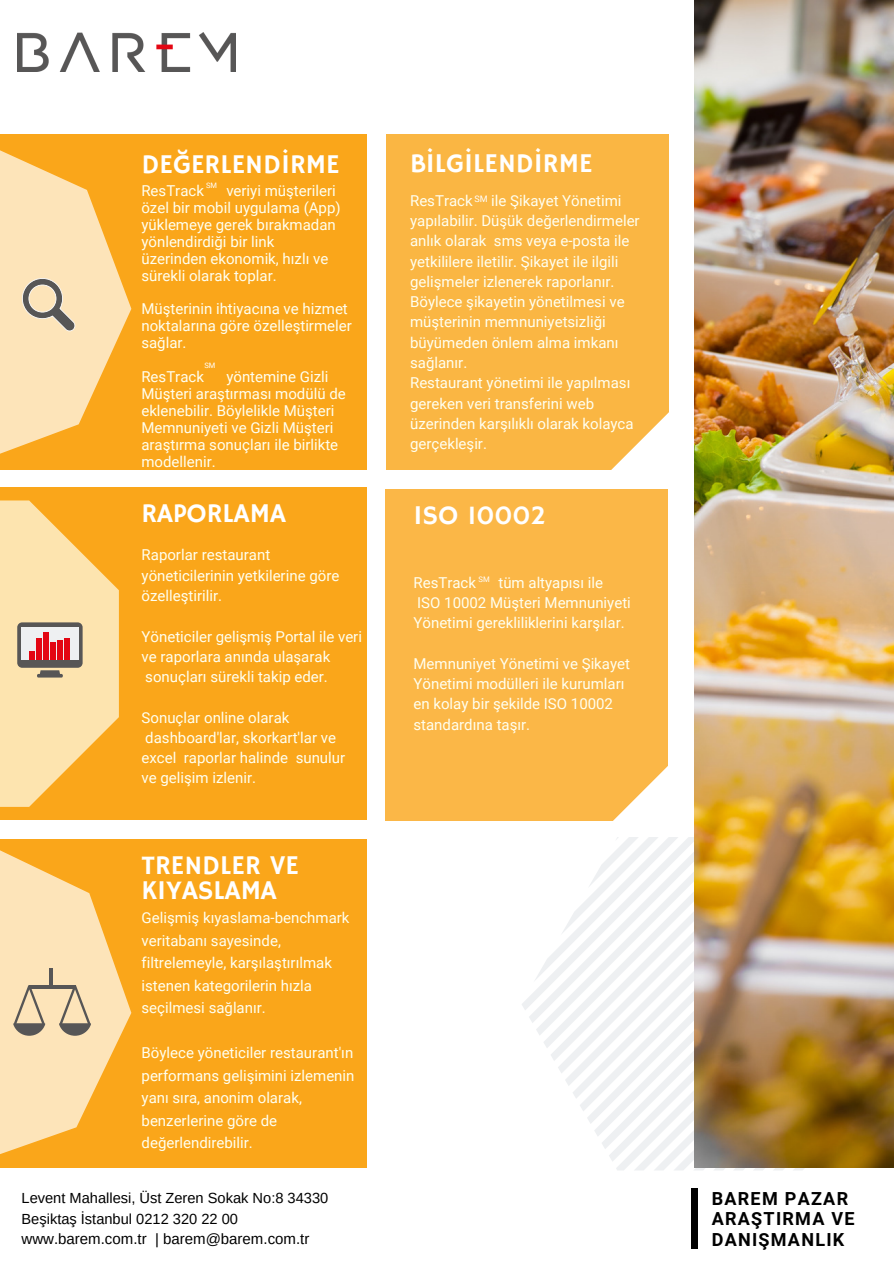
<style>
.page{position:relative;width:894px;height:1264px;background:#fff}
.page>*{position:absolute;margin:0;border:0;box-sizing:border-box;transform-origin:0 0}
.t1{font:700 72px "Roboto";color:#000}
.t2{font:27px/24.8px "Hammersmith One";color:#fff}
.t3{font:700 18px/20.5px "Roboto";letter-spacing:.07em;color:#000}
.t4{font:15px/20.2px "Roboto";color:#fffff0}
.t5{font:15px "Arimo";color:#000}
.t6{font:14.7px/20.2px "Arimo";color:#000}
.t7{font:9px "Roboto";color:#fff}
.t8{font:7.65px "Roboto";color:#fff}
.t9{font:7.5px "Roboto";color:#fff}
</style>
<div class="page">
<svg style="left:522px;top:837px;width:371px;height:333px"></svg>
<img style="left:694px;top:0;width:199px;height:1167px">
<div style="left:0;top:487px;width:366px;height:333px;background:#faa61a"></div>
<svg style="left:0;top:506px;width:119px;height:293px"></svg>
<div style="left:21px;top:626px;width:58px;height:33px;background:#eef0f2"></div>
<div style="left:36px;top:638px;width:5px;height:21px;background:#e30613"></div>
<div style="left:64px;top:638px;width:5px;height:21px;background:#e30613"></div>
<div style="left:50px;top:642px;width:5px;height:17px;background:#e30613"></div>
<div style="left:57px;top:640px;width:5px;height:19px;background:#e30613"></div>
<div style="left:29px;top:651px;width:5px;height:8px;background:#e30613"></div>
<div style="left:43px;top:632px;width:5px;height:27px;background:#e30613"></div>
<div style="left:0;top:838px;width:367px;height:329px;background:#faa61a"></div>
<svg style="left:0;top:799px;width:170px;height:369px"></svg>
<hr style="left:29px;top:985px;width:46px;height:3px;background:#575656">
<hr style="left:50px;top:968px;width:3px;height:19px;background:#575656">
<svg style="left:13px;top:985px;width:32px;height:50px;background:#c5b497"></svg>
<svg style="left:59px;top:985px;width:32px;height:50px;background:#c4b397"></svg>
<div style="left:1px;top:134px;width:366px;height:335px;background:#faa61a"></div>
<svg style="left:0;top:134px;width:168px;height:372px"></svg>
<svg style="left:20px;top:276px;width:55px;height:55px;background:#cfbfa2"></svg>
<img style="left:17px;top:32px;width:219px;height:40px">
<div style="left:385px;top:134px;width:283px;height:335px;background:#fab643"></div>
<div style="left:384px;top:489px;width:283px;height:331px;background:#fbb747"></div>
<svg style="left:611px;top:411px;width:58px;height:59px"></svg>
<svg style="left:611px;top:764px;width:57px;height:57px"></svg>
<h2 class="t2" style="left:141px;top:153px;width:199px">DEĞERLENDİRME</h2>
<p class="t9" style="left:206px;top:181px;width:12px">SM</p>
<p class="t4" style="left:141px;top:182px;width:201px;line-height:17px;text-indent:85px">veriyi müşterileri özel bir mobil uygulama (App) yüklemeye gerek bırakmadan yönlendirdiği bir link üzerinden ekonomik, hızlı ve sürekli olarak toplar.</p>
<p class="t4" style="left:141px;top:301px;width:212px;line-height:17px">Müşterinin ihtiyacına ve hizmet noktalarına göre özelleştirmeler sağlar.</p>
<p class="t4" style="left:141px;top:367px;width:64px">ResTrack</p>
<p class="t4" style="left:141px;top:181px;width:64px">ResTrack</p>
<p class="t9" style="left:204px;top:360px;width:12px">SM</p>
<p class="t4" style="left:141px;top:368px;width:206px;line-height:17px;text-indent:85px">yöntemine Gizli<br>Müşteri araştırması modülü de eklenebilir. Böylelikle Müşteri<br>Memnuniyeti ve Gizli Müşteri araştırma sonuçları ile birlikte modellenir.</p>
<h2 class="t2" style="left:141px;top:501px;width:146px">RAPORLAMA</h2>
<p class="t4" style="left:141px;top:545px;width:199px">Raporlar restaurant yöneticilerinin yetkilerine göre özelleştirilir.</p>
<p class="t4" style="left:141px;top:626px;width:222px">Yöneticiler gelişmiş Portal ile veri ve raporlara anında ulaşarak sonuçları sürekli takip eder.</p>
<p class="t4" style="left:141px;top:707px;width:205px">Sonuçlar online olarak dashboard'lar, skorkart'lar ve excel raporlar halinde sunulur ve gelişim izlenir.</p>
<h2 class="t2" style="left:141px;top:854px;width:159px">TRENDLER VE<br>KIYASLAMA</h2>
<p class="t4" style="left:141px;top:906px;width:209px;line-height:22.5px">Gelişmiş kıyaslama-benchmark veritabanı sayesinde, filtrelemeyle, karşılaştırılmak istenen kategorilerin hızla seçilmesi sağlanır.</p>
<p class="t4" style="left:141px;top:1041px;width:214px;line-height:22.5px">Böylece yöneticiler restaurant'ın performans gelişimini izlemenin yanı sıra, anonim olarak, benzerlerine göre de değerlendirebilir.</p>
<p class="t6" style="left:22px;top:1188px;width:308px">Levent Mahallesi, Üst Zeren Sokak No:8 34330<br>Beşiktaş İstanbul 0212 320 22 00</p>
<p class="t5" style="left:22px;top:1230px;width:289px">www.barem.com.tr | barem@barem.com.tr</p>
<h2 class="t2" style="left:410px;top:152px;width:184px">BİLGİLENDİRME</h2>
<p class="t4" style="left:410px;top:190px;width:231px">ResTrack ile Şikayet Yönetimi yapılabilir. Düşük değerlendirmeler anlık olarak sms veya e-posta ile yetkililere iletilir. Şikayet ile ilgili gelişmeler izlenerek raporlanır.<br>Böylece şikayetin yönetilmesi ve müşterinin memnuniyetsizliği büyümeden önlem alma imkanı sağlanır.<br>Restaurant yönetimi ile yapılması gereken veri transferini web üzerinden karşılıklı olarak kolayca gerçekleşir.</p>
<p class="t7" style="left:474px;top:193px;width:15px">SM</p>
<h2 class="t2" style="left:413px;top:504px;width:134px">ISO 10002</h2>
<p class="t8" style="left:478px;top:574px;width:13px">SM</p>
<p class="t4" style="left:413px;top:572px;width:219px;text-indent:85px">tüm altyapısı ile<br>ISO 10002 Müşteri Memnuniyeti<br>Yönetimi gerekliliklerini karşılar.</p>
<p class="t4" style="left:413px;top:653px;width:218px">Memnuniyet Yönetimi ve Şikayet<br>Yönetimi modülleri ile kurumları en kolay bir şekilde ISO 10002 standardına taşır.</p>
<p class="t4" style="left:413px;top:572px;width:64px">ResTrack</p>
<h1 class="t1" style="left:685px;top:1172px;width:20px">|</h1>
<p class="t3" style="left:711px;top:1188px;width:144px">BAREM PAZAR<br>ARAŞTIRMA VE</p>
<p class="t3" style="left:711px;top:1229px;width:134px">DANIŞMANLIK</p>
</div>
